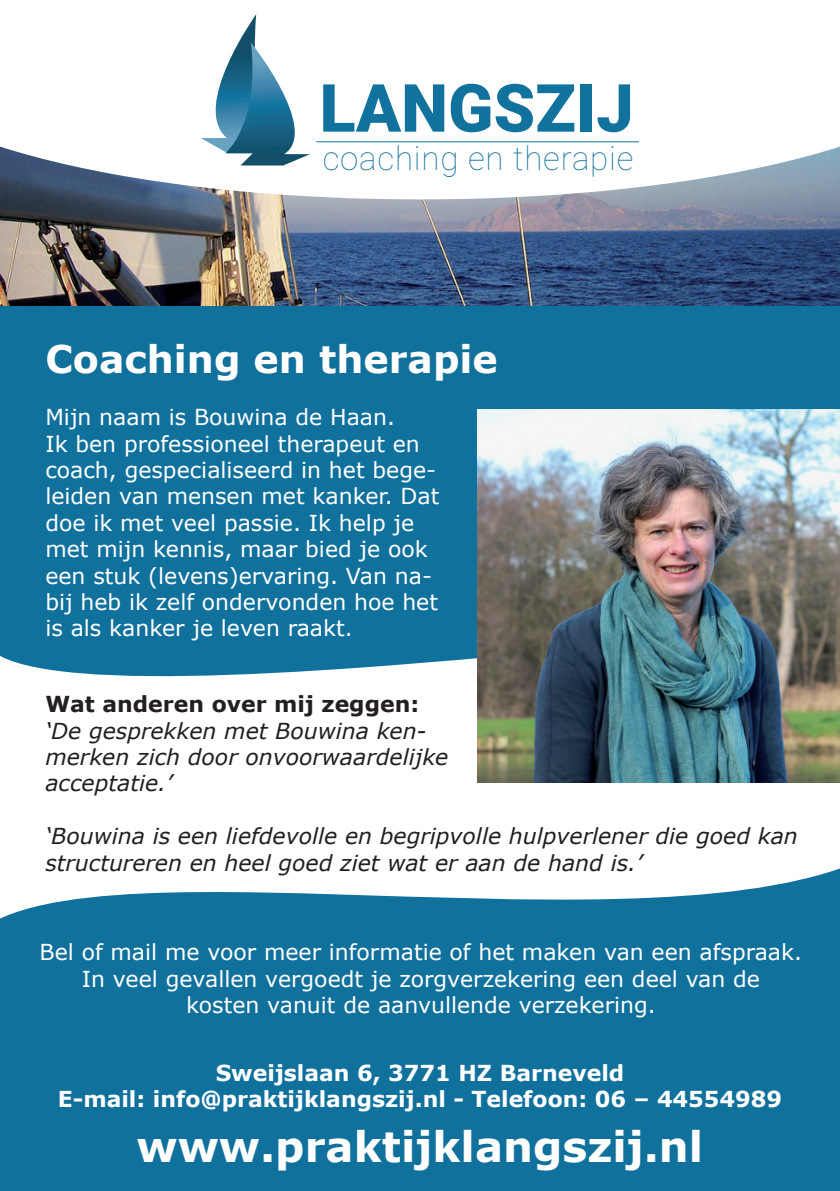
<style>
.page{position:relative;width:840px;height:1191px;background:#fff}
.page>*{position:absolute;margin:0;border:0;box-sizing:border-box;transform-origin:0 0}
.t1{font:900 66.4px "Roboto";color:#11729e}
.t2{font:700 42px "Verdana";color:#fff}
.t3{font:700 38px "Verdana";color:#fff}
.t4{font:100 33px "Roboto";letter-spacing:.025em;color:#11729e}
.t5{font:22px/26.4px "Verdana";color:#fff}
.t6{font:italic 22px/26.4px "Verdana";color:#231f20}
.t7{font:700 22px/26.4px "Verdana";color:#fff;text-align:center}
.t8{font:700 22px "Verdana";color:#231f20}
</style>
<div class="page">
<svg style="left:0;top:782px;width:839px;height:409px;fill:#11719d"></svg>
<img style="left:0;top:199px;width:839px;height:107px">
<svg style="left:0;top:141px;width:839px;height:58px"></svg>
<svg style="left:190px;top:14px;width:130px;height:151px"></svg>
<hr style="left:316px;top:141px;width:322px;height:1px;background:#11739e">
<div style="left:0;top:306px;width:839px;height:415px;background:#11719d"></div>
<svg style="left:0;top:656px;width:477px;height:65px;fill:#fff"></svg>
<img style="left:477px;top:409px;width:362px;height:373px">
<h1 class="t1" style="left:319px;top:61px;width:315px">LANGSZIJ</h1>
<h3 class="t4" style="left:322px;top:135px;width:312px">coaching en therapie</h3>
<h3 class="t3" style="left:45px;top:332px;width:453px">Coaching en therapie</h3>
<p class="t5" style="left:45px;top:404px;width:395px">Mijn naam is Bouwina de Haan.<br>Ik ben professioneel therapeut en coach, gespecialiseerd in het bege&shy;leiden van mensen met kanker. Dat doe ik met veel passie. Ik help je met mijn kennis, maar bied je ook een stuk (levens)ervaring. Van na&shy;bij heb ik zelf ondervonden hoe het is als kanker je leven raakt.</p>
<p class="t8" style="left:45px;top:688px;width:375px">Wat anderen over mij zeggen:</p>
<p class="t6" style="left:45px;top:717px;width:404px">‘De gesprekken met Bouwina ken&shy;merken zich door onvoorwaardelijke acceptatie.’</p>
<p class="t6" style="left:45px;top:823px;width:753px">‘Bouwina is een liefdevolle en begripvolle hulpverlener die goed kan structureren en heel goed ziet wat er aan de hand is.’</p>
<p class="t5" style="left:40px;top:938px;width:763px;text-align:center">Bel of mail me voor meer informatie of het maken van een afspraak.<br>In veel gevallen vergoedt je zorgverzekering een deel van de<br>kosten vanuit de aanvullende verzekering.</p>
<p class="t7" style="left:58px;top:1058px;width:725px">Sweijslaan 6, 3771 HZ Barneveld<br>E-mail: info@praktijklangszij.nl - Telefoon: 06 – 44554989</p>
<h2 class="t2" style="left:136px;top:1116px;width:567px">www.praktijklangszij.nl</h2>
</div>
